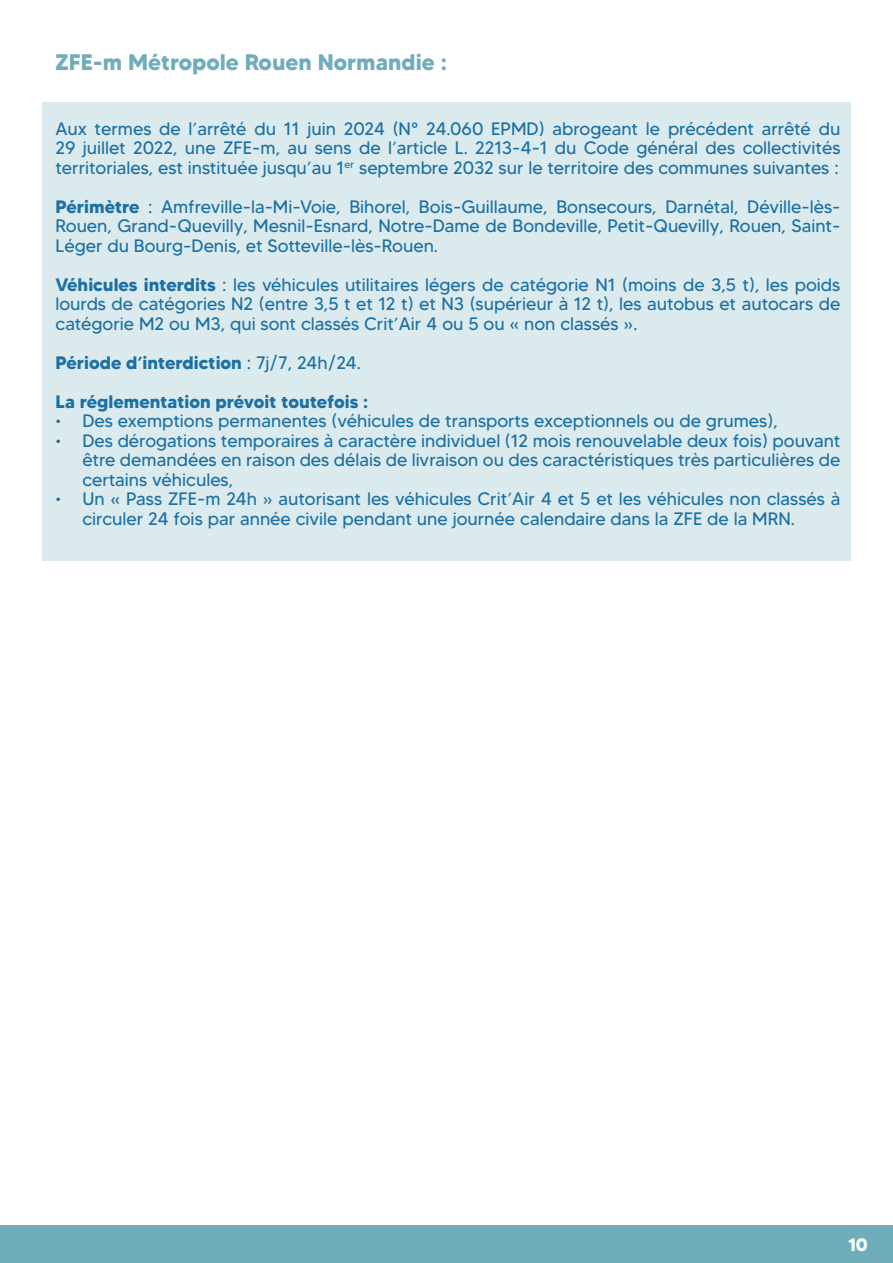
<style>
.page{position:relative;width:893px;height:1263px;background:#fff}
.page>*{position:absolute;margin:0;border:0;box-sizing:border-box;transform-origin:0 0}
.t1{font:700 22.5px "MADETOMMY";color:#70adba}
.t2{font:18px/19.5px "MADETOMMY";color:#005d9d;text-align:justify}
.t3{font:700 18px/39px "MADETOMMY";color:#005d9d}
.t4{font:700 18px "MADETOMMY";color:#fff}
.s1{font-weight:700}
.s2{font-weight:400}
</style>
<div class="page">
<div style="left:0;top:1225px;width:893px;height:38px;background:#70adba"></div>
<div style="left:42px;top:102px;width:809px;height:459px;background:#dbeaed"></div>
<p class="t1" style="left:55px;top:48px;width:393px">ZFE-m Métropole Rouen Normandie :</p>
<p class="t2" style="left:55px;top:118px;width:786px">Aux termes de l’arrêté du 11 juin 2024 (N° 24.060 EPMD) abrogeant le précédent arrêté du 29 juillet 2022, une ZFE-m, au sens de l’article L. 2213-4-1 du Code général des collectivités territoriales, est instituée jusqu’au 1<sup>er</sup> septembre 2032 sur le territoire des communes suivantes :</p>
<p class="t2" style="left:55px;top:196px;width:786px"><span class="s1">Périmètre</span> : Amfreville-la-Mi-Voie, Bihorel, Bois-Guillaume, Bonsecours, Darnétal, Déville-lès-Rouen, Grand-Quevilly, Mesnil-Esnard, Notre-Dame de Bondeville, Petit-Quevilly, Rouen, Saint-Léger du Bourg-Denis, et Sotteville-lès-Rouen.</p>
<p class="t2" style="left:55px;top:274px;width:786px"><span class="s1">Véhicules interdits</span> : les véhicules utilitaires légers de catégorie N1 (moins de 3,5 t), les poids lourds de catégories N2 (entre 3,5 t et 12 t) et N3 (supérieur à 12 t), les autobus et autocars de catégorie M2 ou M3, qui sont classés Crit’Air 4 ou 5 ou « non classés ».</p>
<p class="t3" style="left:55px;top:343px;width:314px">Période d’interdiction <span class="s2">: 7j/7, 24h/24.<br></span>La réglementation prévoit toutefois :</p>
<p class="t2" style="left:55px;top:411px;width:724px">• Des exemptions permanentes (véhicules de transports exceptionnels ou de grumes),</p>
<p class="t2" style="left:82px;top:430px;width:759px;text-indent:-27px">• Des dérogations temporaires à caractère individuel (12 mois renouvelable deux fois) pouvant être demandées en raison des délais de livraison ou des caractéristiques très particulières de certains véhicules,</p>
<p class="t2" style="left:82px;top:489px;width:760px;text-indent:-27px">• Un « Pass ZFE-m 24h » autorisant les véhicules Crit’Air 4 et 5 et les véhicules non classés à circuler 24 fois par année civile pendant une journée calendaire dans la ZFE de la MRN.</p>
<p class="t4" style="left:848px;top:1233px;width:21px">10</p>
</div>
